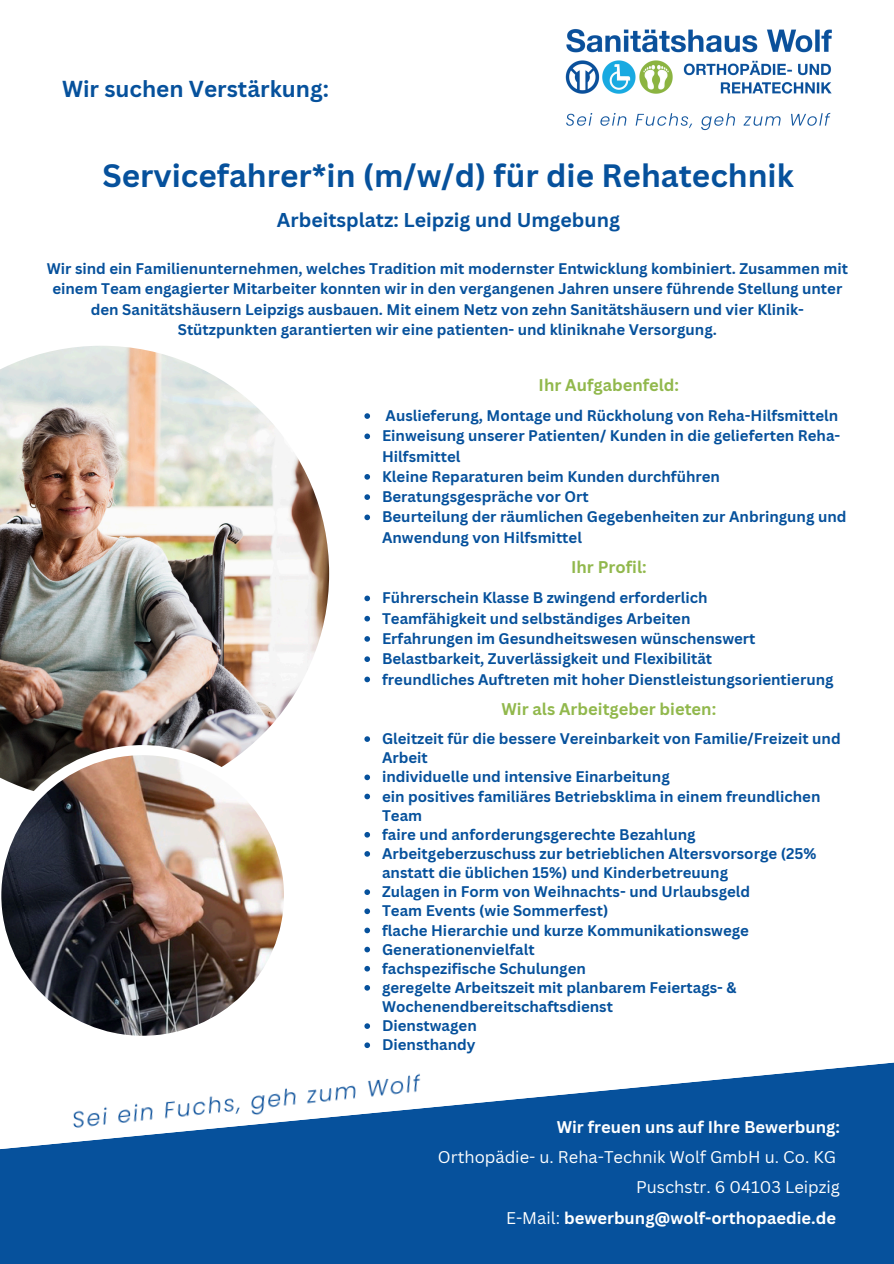
<style>
.page{position:relative;width:894px;height:1264px;background:#fff}
.page>*{position:absolute;margin:0;border:0;box-sizing:border-box;transform-origin:0 0}
.t1{font:700 31.5px "Canva Sans";color:#06519c}
.t2{font:700 22.5px "Canva Sans";color:#06519c}
.t3{font:700 19.5px "Canva Sans";color:#06519c}
.t4{font:700 16.5px "Canva Sans";color:#fff}
.t5{font:16.5px "Canva Sans";color:#fff}
.t6{font:700 16.5px "Canva Sans";color:#91b84c}
.t7{font:700 15px/20.2px "Canva Sans";color:#06519c}
.s1{font-weight:400}
</style>
<div class="page">
<svg style="left:0;top:1062px;width:893px;height:201px;background:#1b5fa4"></svg>
<img style="left:0;top:346px;width:329px;height:399px">
<svg style="left:364px;top:413px;width:6px;height:6px"></svg>
<svg style="left:364px;top:433px;width:6px;height:6px"></svg>
<svg style="left:364px;top:474px;width:6px;height:5px"></svg>
<svg style="left:364px;top:494px;width:6px;height:6px"></svg>
<svg style="left:364px;top:514px;width:6px;height:6px"></svg>
<svg style="left:364px;top:595px;width:6px;height:6px"></svg>
<svg style="left:364px;top:616px;width:6px;height:5px"></svg>
<svg style="left:364px;top:636px;width:6px;height:5px"></svg>
<svg style="left:364px;top:656px;width:6px;height:6px"></svg>
<svg style="left:364px;top:676px;width:6px;height:6px"></svg>
<svg style="left:364px;top:736px;width:6px;height:6px"></svg>
<svg style="left:364px;top:774px;width:6px;height:6px"></svg>
<svg style="left:364px;top:793px;width:6px;height:6px"></svg>
<svg style="left:364px;top:832px;width:6px;height:5px"></svg>
<svg style="left:364px;top:851px;width:6px;height:5px"></svg>
<svg style="left:364px;top:889px;width:6px;height:6px"></svg>
<svg style="left:364px;top:908px;width:6px;height:6px"></svg>
<svg style="left:364px;top:927px;width:6px;height:6px"></svg>
<svg style="left:364px;top:946px;width:6px;height:6px"></svg>
<svg style="left:364px;top:965px;width:6px;height:6px"></svg>
<svg style="left:364px;top:985px;width:6px;height:5px"></svg>
<svg style="left:364px;top:1023px;width:6px;height:5px"></svg>
<svg style="left:364px;top:1042px;width:6px;height:6px"></svg>
<img style="left:565px;top:29px;width:267px;height:102px">
<img style="left:33px;top:1062px;width:432px;height:90px">
<img style="left:0;top:745px;width:284px;height:291px">
<p class="t2" style="left:62px;top:73px;width:268px">Wir suchen Verstärkung:</p>
<p class="t1" style="left:102px;top:153px;width:692px">Servicefahrer*in (m/w/d) für die Rehatechnik</p>
<p class="t3" style="left:277px;top:206px;width:344px">Arbeitsplatz: Leipzig und Umgebung</p>
<p class="t7" style="left:47px;top:258px;width:802px;text-align:center">Wir sind ein Familienunternehmen, welches Tradition mit modernster Entwicklung kombiniert. Zusammen mit einem Team engagierter Mitarbeiter konnten wir in den vergangenen Jahren unsere führende Stellung unter den Sanitätshäusern Leipzigs ausbauen. Mit einem Netz von zehn Sanitätshäusern und vier Klinik-Stützpunkten garantierten wir eine patienten- und kliniknahe Versorgung.</p>
<h2 class="t6" style="left:538px;top:373px;width:142px">Ihr Aufgabenfeld:</h2>
<h3 class="t7" style="left:385px;top:405px;width:454px">Auslieferung, Montage und Rückholung von Reha-Hilfsmitteln</h3>
<p class="t7" style="left:382px;top:425px;width:459px">Einweisung unserer Patienten/ Kunden in die gelieferten Reha-<br>Hilfsmittel</p>
<p class="t7" style="left:382px;top:466px;width:339px">Kleine Reparaturen beim Kunden durchführen</p>
<p class="t7" style="left:382px;top:486px;width:208px">Beratungsgespräche vor Ort</p>
<p class="t7" style="left:382px;top:506px;width:466px">Beurteilung der räumlichen Gegebenheiten zur Anbringung und<br>Anwendung von Hilfsmittel</p>
<p class="t6" style="left:571px;top:555px;width:77px">Ihr Profil:</p>
<p class="t7" style="left:382px;top:587px;width:327px">Führerschein Klasse B zwingend erforderlich</p>
<p class="t7" style="left:382px;top:607px;width:310px">Teamfähigkeit und selbständiges Arbeiten</p>
<p class="t7" style="left:382px;top:628px;width:375px">Erfahrungen im Gesundheitswesen wünschenswert</p>
<h3 class="t7" style="left:382px;top:648px;width:331px">Belastbarkeit, Zuverlässigkeit und Flexibilität</h3>
<p class="t7" style="left:382px;top:668px;width:453px">freundliches Auftreten mit hoher Dienstleistungsorientierung</p>
<p class="t6" style="left:501px;top:697px;width:216px">Wir als Arbeitgeber bieten:</p>
<p class="t7" style="left:382px;top:728px;width:460px;line-height:19.2px">Gleitzeit für die bessere Vereinbarkeit von Familie/Freizeit und<br>Arbeit</p>
<p class="t7" style="left:382px;top:766px;width:289px">individuelle und intensive Einarbeitung</p>
<p class="t7" style="left:382px;top:786px;width:440px;line-height:19.2px">ein positives familiäres Betriebsklima in einem freundlichen<br>Team</p>
<h3 class="t7" style="left:382px;top:823px;width:315px">faire und anforderungsgerechte Bezahlung</h3>
<p class="t7" style="left:382px;top:843px;width:436px;line-height:19.2px">Arbeitgeberzuschuss zur betrieblichen Altersvorsorge (25% anstatt die üblichen 15%) und Kinderbetreuung</p>
<p class="t7" style="left:382px;top:881px;width:369px">Zulagen in Form von Weihnachts- und Urlaubsgeld</p>
<p class="t7" style="left:382px;top:900px;width:228px">Team Events (wie Sommerfest)</p>
<p class="t7" style="left:382px;top:919px;width:368px">flache Hierarchie und kurze Kommunikationswege</p>
<p class="t7" style="left:382px;top:938px;width:154px">Generationenvielfalt</p>
<p class="t7" style="left:382px;top:957px;width:205px">fachspezifische Schulungen</p>
<p class="t7" style="left:382px;top:977px;width:356px;line-height:19.2px">geregelte Arbeitszeit mit planbarem Feiertags- &amp;<br>Wochenendbereitschaftsdienst</p>
<p class="t7" style="left:382px;top:1015px;width:96px">Dienstwagen</p>
<p class="t7" style="left:382px;top:1034px;width:95px">Diensthandy</p>
<p class="t4" style="left:556px;top:1114px;width:285px">Wir freuen uns auf Ihre Bewerbung:</p>
<p class="t5" style="left:438px;top:1145px;width:399px">Orthopädie- u. Reha-Technik Wolf GmbH u. Co. KG</p>
<p class="t5" style="left:636px;top:1175px;width:205px">Puschstr. 6 04103 Leipzig</p>
<p class="t4" style="left:506px;top:1206px;width:331px"><span class="s1">E-Mail:</span> bewerbung@wolf-orthopaedie.de</p>
</div>
